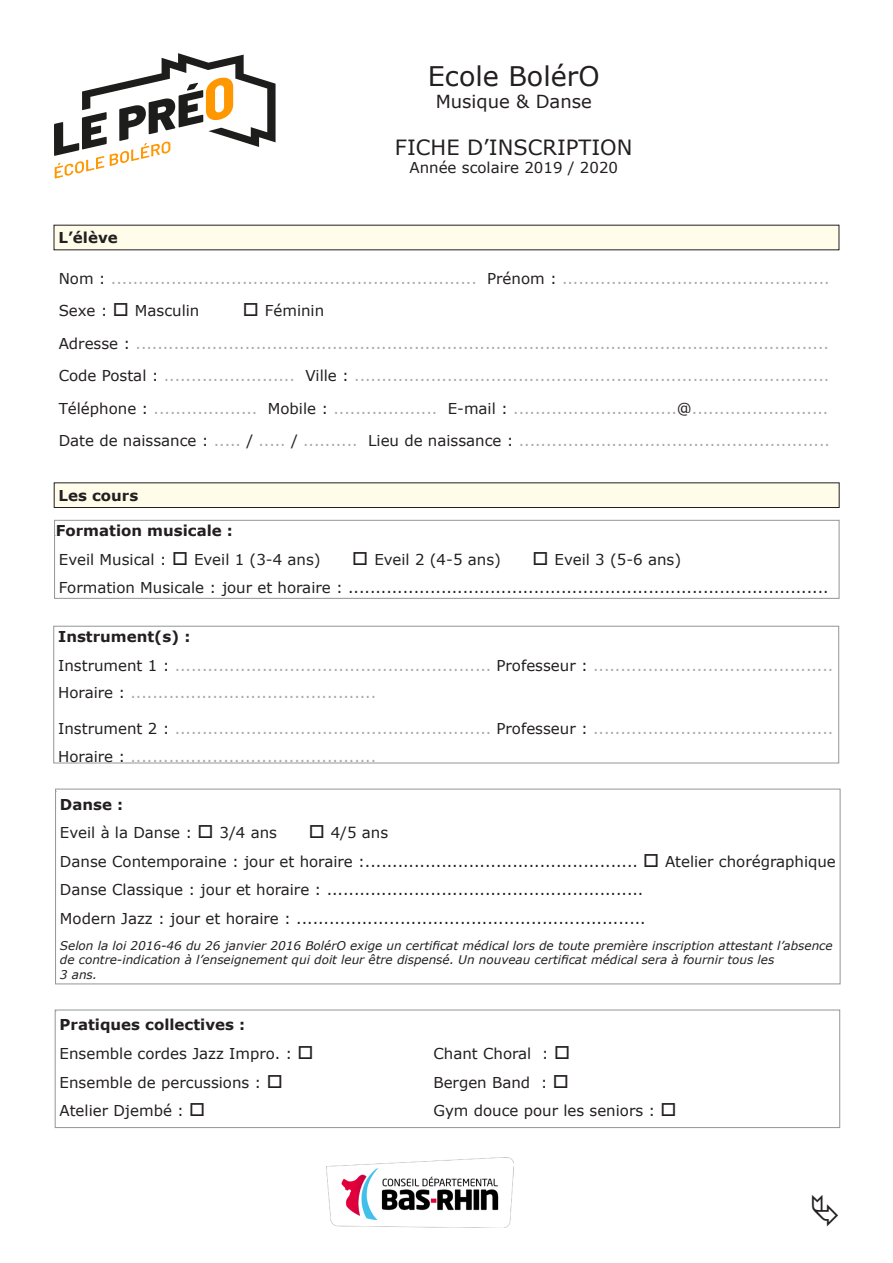
<style>
.page{position:relative;width:893px;height:1263px;background:#fff}
.page>*{position:absolute;margin:0;border:0;box-sizing:border-box;transform-origin:0 0}
.t1{font:27px "Verdana";color:#231f20}
.t2{font:21px "Verdana";color:#231f20}
.t3{font:18px "Verdana";color:#231f20}
.t4{font:15px "Verdana";color:#a8a9ad}
.t5{font:15px "Verdana";color:#231f20}
.t6{font:700 15px "Verdana";color:#231f20}
.t7{font:italic 12px/14.4px "Verdana";color:#231f20}
.t8{font:700 3px "Verdana";color:#231f20}
.s1{color:#231f20}
</style>
<div class="page">
<svg style="left:54px;top:53px;width:222px;height:126px"></svg>
<div style="left:54px;top:225px;width:785px;height:25px;background:#fffde9"></div>
<div style="left:54px;top:520px;width:785px;height:78px;border:1px solid #939598"></div>
<div style="left:55px;top:789px;width:785px;height:195px;border:1px solid #939598"></div>
<div style="left:54px;top:483px;width:785px;height:24px;background:#fffde9"></div>
<div style="left:54px;top:483px;width:785px;height:25px;border:1px solid #231f20"></div>
<div style="left:55px;top:1010px;width:785px;height:118px;border:1px solid #939598"></div>
<div style="left:54px;top:626px;width:785px;height:137px;border:1px solid #939598"></div>
<img style="left:327px;top:1157px;width:187px;height:70px">
<p class="t6" style="left:58px;top:227px;width:61px">L’élève</p>
<p class="t1" style="left:428px;top:58px;width:173px">Ecole BolérO</p>
<p class="t3" style="left:436px;top:89px;width:158px">Musique &amp; Danse</p>
<p class="t2" style="left:395px;top:133px;width:239px">FICHE D’INSCRIPTION</p>
<p class="t5" style="left:409px;top:157px;width:210px">Année scolaire 2019 / 2020</p>
<p class="t4" style="left:59px;top:268px;width:772px"><span class="s1">Nom :</span> ................................................................... <span class="s1">Prénom :</span> .................................................</p>
<p class="t5" style="left:59px;top:301px;width:142px">Sexe : □ Masculin</p>
<p class="t5" style="left:243px;top:301px;width:83px">□ Féminin</p>
<p class="t4" style="left:59px;top:333px;width:772px"><span class="s1">Adresse :</span> ...............................................................................................................................</p>
<p class="t4" style="left:59px;top:365px;width:772px"><span class="s1">Code Postal :</span> ........................ <span class="s1">Ville :</span> .......................................................................................</p>
<p class="t4" style="left:59px;top:398px;width:771px"><span class="s1">Téléphone :</span> ................... <span class="s1">Mobile :</span> ................... <span class="s1">E-mail :</span> ..............................<span class="s1">@</span>.........................</p>
<p class="t4" style="left:59px;top:430px;width:773px"><span class="s1">Date de naissance :</span> ..... <span class="s1">/</span> ..... <span class="s1">/</span> .......... <span class="s1">Lieu de naissance :</span> .........................................................</p>
<p class="t6" style="left:59px;top:485px;width:81px">Les cours</p>
<p class="t8" style="left:55px;top:533px;width:3px">.</p>
<p class="t6" style="left:56px;top:520px;width:179px">Formation musicale :</p>
<p class="t5" style="left:59px;top:549px;width:263px">Eveil Musical : □ Eveil 1 (3-4 ans)</p>
<p class="t5" style="left:352px;top:549px;width:150px">□ Eveil 2 (4-5 ans)</p>
<p class="t5" style="left:533px;top:549px;width:150px">□ Eveil 3 (5-6 ans)</p>
<p class="t5" style="left:59px;top:577px;width:771px">Formation Musicale : jour et horaire : ........................................................................................</p>
<p class="t6" style="left:58px;top:626px;width:134px">Instrument(s) :</p>
<p class="t4" style="left:58px;top:655px;width:777px"><span class="s1">Instrument 1 :</span> .......................................................... <span class="s1">Professeur :</span> ............................................</p>
<p class="t4" style="left:58px;top:682px;width:320px"><span class="s1">Horaire :</span> .............................................</p>
<p class="t4" style="left:58px;top:718px;width:777px"><span class="s1">Instrument 2 :</span> .......................................................... <span class="s1">Professeur :</span> ............................................</p>
<p class="t4" style="left:58px;top:746px;width:320px"><span class="s1">Horaire :</span> .............................................</p>
<p class="t8" style="left:56px;top:788px;width:3px">.</p>
<p class="t6" style="left:60px;top:793px;width:65px">Danse :</p>
<p class="t5" style="left:60px;top:822px;width:219px">Eveil à la Danse : □ 3/4 ans</p>
<p class="t5" style="left:309px;top:822px;width:81px">□ 4/5 ans</p>
<p class="t5" style="left:60px;top:851px;width:777px">Danse Contemporaine : jour et horaire :.................................................. □ Atelier chorégraphique</p>
<p class="t5" style="left:60px;top:879px;width:585px">Danse Classique : jour et horaire : ..........................................................</p>
<p class="t5" style="left:60px;top:908px;width:587px">Modern Jazz : jour et horaire : ................................................................</p>
<p class="t7" style="left:60px;top:938px;width:774px">Selon la loi 2016-46 du 26 janvier 2016 BolérO exige un certificat médical lors de toute première inscription attestant l’absence de contre-indication à l’enseignement qui doit leur être dispensé. Un nouveau certificat médical sera à fournir tous les<br>3 ans.</p>
<p class="t8" style="left:55px;top:1009px;width:3px">.</p>
<p class="t6" style="left:60px;top:1014px;width:187px">Pratiques collectives :</p>
<p class="t5" style="left:60px;top:1043px;width:256px">Ensemble cordes Jazz Impro. : □</p>
<p class="t5" style="left:433px;top:1043px;width:138px">Chant Choral : □</p>
<p class="t5" style="left:60px;top:1072px;width:225px">Ensemble de percussions : □</p>
<p class="t5" style="left:433px;top:1072px;width:137px">Bergen Band : □</p>
<p class="t5" style="left:60px;top:1100px;width:147px">Atelier Djembé : □</p>
<p class="t5" style="left:433px;top:1100px;width:245px">Gym douce pour les seniors : □</p>
</div>
